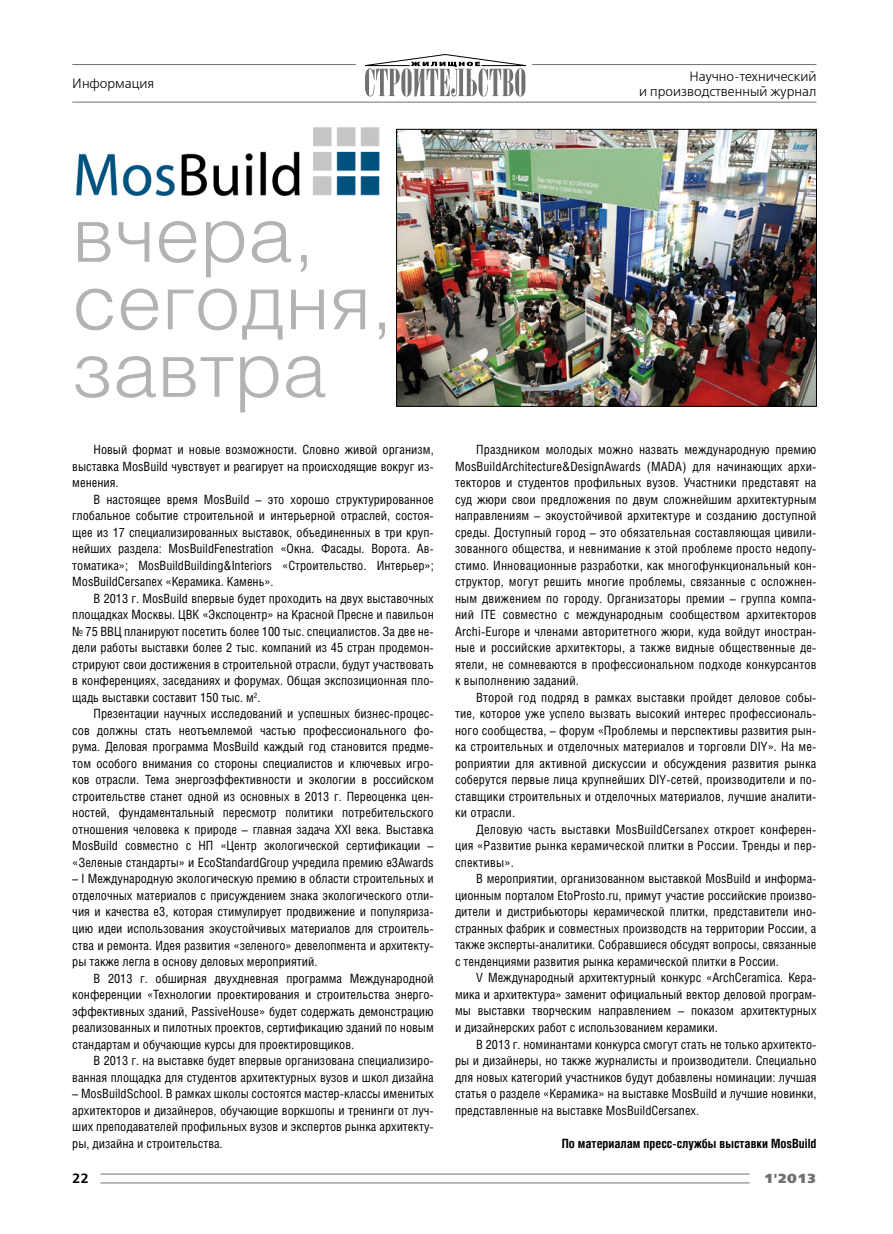
<style>
.page{position:relative;width:893px;height:1234px;background:#fff}
.page>*{position:absolute;margin:0;border:0;box-sizing:border-box;transform-origin:0 0}
.t1{font:300 76.5px/67.5px "Helios";color:#b1b3b4;scale:1.05 1}
.t2{font:13.5px/15px "Free Set C";color:#000;text-align:right}
.t3{font:700 13.5px "Free Set C";color:#000}
.t4{font:13.2px "Free Set Black C";color:#707172}
.t5{font:12.75px/16.5px "Helios Cond";color:#000;text-align:justify}
.t6{font:700 12.75px "Helios Cond";color:#000}
.s1{font-family:"Free Set C";font-size:13.5px;color:#fff}
</style>
<div class="page">
<hr style="left:72px;top:102px;width:744px;height:1px;background:#707172">
<hr style="left:72px;top:1182px;width:744px;height:1px;background:#707172">
<hr style="left:72px;top:1173px;width:744px;height:1px;background:#707172">
<hr style="left:72px;top:64px;width:744px;height:1px;background:#707172">
<div style="left:356px;top:51px;width:176px;height:49px;background:#fff"></div>
<svg style="left:365px;top:54px;width:161px;height:42px"></svg>
<div style="left:72px;top:1169px;width:28px;height:15px;background:#fff"></div>
<div style="left:750px;top:1169px;width:66px;height:15px;background:#fff"></div>
<img style="left:398px;top:131px;width:417px;height:273px">
<div style="left:396px;top:129px;width:421px;height:277px;border:1px solid #000"></div>
<img style="left:77px;top:128px;width:303px;height:67px">
<p class="t2" style="left:72px;top:76px;width:83px">Информация</p>
<p class="t2" style="left:639px;top:69px;width:179px">Научно-технический<br>и производственный журнал</p>
<h1 class="t1" style="left:72px;top:199px;width:307px">вчера, сегодня, завтра</h1>
<p class="t5" style="left:72px;top:441px;width:363px;text-indent:21px">Новый формат и новые возможности. Словно живой организм, выставка MosBuild чувствует и реагирует на происходящие вокруг из&shy;менения.</p>
<p class="t5" style="left:72px;top:490px;width:363px;text-indent:21px">В настоящее время MosBuild – это хорошо структурированное глобальное событие строительной и интерьерной отраслей, состоя&shy;щее из 17 специализированных выставок, объединенных в три круп&shy;нейших раздела: MosBuildFenestration «Окна. Фасады. Ворота. Ав&shy;томатика»; MosBuildBuilding&amp;Interiors «Строительство. Интерьер»; MosBuildCersanex «Керамика. Камень».</p>
<p class="t5" style="left:72px;top:589px;width:363px;text-indent:21px">В 2013 г. MosBuild впервые будет проходить на двух выставочных площадках Москвы. ЦВК «Экспоцентр» на Красной Пресне и павильон № 75 ВВЦ планируют посетить более 100 тыс. специалистов. За две не&shy;дели работы выставки более 2 тыс. компаний из 45 стран продемон&shy;стрируют свои достижения в строительной отрасли, будут участвовать в конференциях, заседаниях и форумах. Общая экспозиционная пло&shy;щадь выставки составит 150 тыс. м<sup>2</sup>.</p>
<p class="t5" style="left:72px;top:705px;width:363px;text-indent:21px">Презентации научных исследований и успешных бизнес-процес&shy;сов должны стать неотъемлемой частью профессионального фо&shy;рума. Деловая программа MosBuild каждый год становится предме&shy;том особого внимания со стороны специалистов и ключевых игро&shy;ков отрасли. Тема энергоэффективности и экологии в российском строительстве станет одной из основных в 2013 г. Переоценка цен&shy;ностей, фундаментальный пересмотр политики потребительского отношения человека к природе – главная задача ХХI века. Выставка MosBuild совместно с НП «Центр экологической сертификации – «Зеленые стандарты» и EcoStandardGroup учредила премию e3Awards</p>
<p class="t5" style="left:72px;top:870px;width:363px">– I Международную экологическую премию в области строительных и отделочных материалов с присуждением знака экологического отли&shy;чия и качества e3, которая стимулирует продвижение и популяриза&shy;цию идеи использования экоустойчивых материалов для строитель&shy;ства и ремонта. Идея развития «зеленого» девелопмента и архитекту&shy;ры также легла в основу деловых мероприятий.</p>
<p class="t5" style="left:72px;top:969px;width:363px;text-indent:21px">В 2013 г. обширная двухдневная программа Международной конференции «Технологии проектирования и строительства энерго&shy;эффективных зданий, PassiveHouse» будет содержать демонстрацию реализованных и пилотных проектов, сертификацию зданий по новым стандартам и обучающие курсы для проектировщиков.</p>
<p class="t5" style="left:72px;top:1051px;width:363px;text-align:right">В 2013 г. на выставке будет впервые организована специализиро&shy;ванная площадка для студентов архитектурных вузов и школ дизайна</p>
<p class="t5" style="left:72px;top:1084px;width:363px">– MosBuildSchool. В рамках школы состоятся мастер-классы именитых архитекторов и дизайнеров, обучающие воркшопы и тренинги от луч&shy;ших преподавателей профильных вузов и экспертов рынка архитекту&shy;ры, дизайна и строительства.</p>
<p class="t5" style="left:455px;top:441px;width:363px;text-indent:21px">Праздником молодых можно назвать международную премию MosBuildArchitecture&amp;DesignAwards (MADA) для начинающих архи&shy;текторов и студентов профильных вузов. Участники представят на суд жюри свои предложения по двум сложнейшим архитектурным направлениям – экоустойчивой архитектуре и созданию доступной среды. Доступный город – это обязательная составляющая цивили&shy;зованного общества, и невнимание к этой проблеме просто недопу&shy;стимо. Инновационные разработки, как многофункциональный кон&shy;структор, могут решить многие проблемы, связанные с осложнен&shy;ным движением по городу. Организаторы премии – группа компа&shy;ний ITE совместно с международным сообществом архитекторов Archi-Europe и членами авторитетного жюри, куда войдут иностран&shy;ные и российские архитекторы, а также видные общественные де&shy;ятели, не сомневаются в профессиональном подходе конкурсантов к выполнению заданий.</p>
<p class="t5" style="left:455px;top:688px;width:363px;text-indent:21px">Второй год подряд в рамках выставки пройдет деловое собы&shy;тие, которое уже успело вызвать высокий интерес профессиональ&shy;ного сообщества, – форум «Проблемы и перспективы развития рын&shy;ка строительных и отделочных материалов и торговли DIY». На ме&shy;роприятии для активной дискуссии и обсуждения развития рынка соберутся первые лица крупнейших DIY-сетей, производители и по&shy;ставщики строительных и отделочных материалов, лучшие аналити&shy;ки отрасли.</p>
<p class="t5" style="left:455px;top:820px;width:363px;text-indent:21px">Деловую часть выставки MosBuildCersanex откроет конферен&shy;ция «Развитие рынка керамической плитки в России. Тренды и пер&shy;спективы».</p>
<p class="t5" style="left:455px;top:870px;width:363px;text-indent:21px">В мероприятии, организованном выставкой MosBuild и информа&shy;ционным порталом EtoProsto.ru, примут участие российские произво&shy;дители и дистрибьюторы керамической плитки, представители ино&shy;странных фабрик и совместных производств на территории России, а также эксперты-аналитики. Собравшиеся обсудят вопросы, связанные с тенденциями развития рынка керамической плитки в России.</p>
<p class="t5" style="left:455px;top:969px;width:363px;text-indent:21px">V Международный архитектурный конкурс «ArchCeramica. Кера&shy;мика и архитектура» заменит официальный вектор деловой програм&shy;мы выставки творческим направлением – показом архитектурных и дизайнерских работ с использованием керамики.</p>
<p class="t5" style="left:455px;top:1035px;width:363px;text-indent:21px">В 2013 г. номинантами конкурса смогут стать не только архитекто&shy;ры и дизайнеры, но также журналисты и производители. Специально для новых категорий участников будут добавлены номинации: лучшая статья о разделе «Керамика» на выставке MosBuild и лучшие новинки, представленные на выставке MosBuildCersanex.</p>
<p class="t6" style="left:562px;top:1135px;width:256px">По материалам пресс-службы выставки MosBuild</p>
<p class="t3" style="left:72px;top:1169px;width:18px">22</p>
<p class="t4" style="left:760px;top:1169px;width:58px"><span class="s1">I</span>1'2013</p>
</div>
